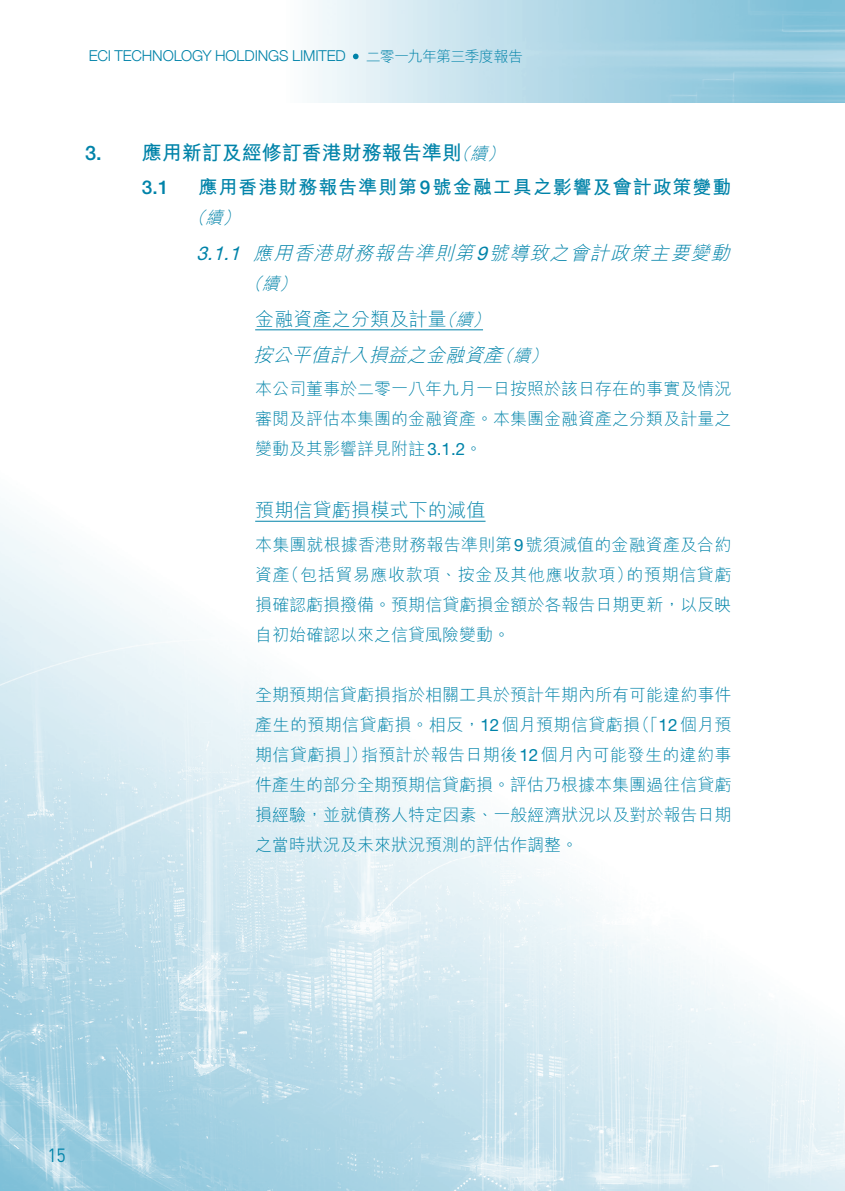
<style>
.page{position:relative;width:845px;height:1191px;background:#fff}
.page>*{position:absolute;margin:0;border:0;box-sizing:border-box;transform-origin:0 0}
.Subhead_1{font:700 20px "M Hei HK";color:#0083a9}
.Subhead_1-2{font:500 20px "Helvetica Neue LT Std";color:#0083a9}
.Subhead_3{font:italic 300 19px "M Hei HK";color:#0083a9}
.Subhead_2{font:700 19px "M Hei HK";letter-spacing:.05em;color:#0083a9}
.Subhead_4{font:300 19px "M Hei HK";letter-spacing:.01em;color:#0083a9}
.Subhead_5{font:italic 300 19px "M Hei HK";color:#0083a9}
.Subhead_2-2{font:500 19px "Helvetica Neue LT Std";color:#0083a9}
.t1{font:18.8px "DIN";color:#0083a9;scale:.95 1}
.Body_Text{font:300 17px/30px "M Hei HK";color:#0083a9;text-align:right}
.Body_Text-2{font:300 17px/30px "M Hei HK";letter-spacing:.025em;color:#0083a9}
.Body_Text-3{font:300 17px "M Hei HK";letter-spacing:.035em;color:#0083a9}
.Subhead_1-3{font:italic 300 17px "M Hei HK";color:#0083a9}
.Subhead_2-3{font:italic 300 17px "M Hei HK";color:#0083a9}
.Subhead_3-2{font:italic 300 17px "M Hei HK";color:#0083a9}
.Subhead_4-2{font:italic 300 17px "M Hei HK";color:#0083a9}
.Subhead_5-2{font:italic 300 17px "M Hei HK";color:#0083a9}
.t2{font:300 15px "Helvetica Neue";letter-spacing:-.01em;color:#0083a9}
.t3{font:300 15px "M Hei HK";letter-spacing:-.05em;color:#0083a9}
.s1{font-family:"Helvetica Neue LT Std";font-weight:500}
.s2{font-family:"Helvetica Neue LT Std";font-weight:400}
</style>
<div class="page">
<img style="left:314px;top:0;width:530px;height:102px">
<img style="left:0;top:515px;width:844px;height:676px">
<svg style="left:353px;top:54px;width:5px;height:5px"></svg>
<hr style="left:255px;top:329px;width:228px;height:1px;background:#0083a9">
<hr style="left:255px;top:521px;width:230px;height:1px;background:#0083a9">
<p class="t2" style="left:89px;top:44px;width:258px">ECI TECHNOLOGY HOLDINGS LIMITED</p>
<p class="t3" style="left:366px;top:49px;width:159px">二零一九年第三季度報告</p>
<p class="Subhead_1-2" style="left:85px;top:141px;width:18px">3.</p>
<p class="Subhead_1" style="left:142px;top:138px;width:321px">應用新訂及經修訂香港財務報告準則</p>
<p class="Subhead_1-3" style="left:470px;top:145px;width:23px">續</p>
<p class="Subhead_1-3" style="left:453px;top:145px;width:23px">（</p>
<p class="Subhead_1-3" style="left:487px;top:145px;width:23px">(</p>
<p class="Subhead_2-2" style="left:142px;top:176px;width:28px">3.1</p>
<p class="Subhead_2" style="left:198px;top:174px;width:534px">應用香港財務報告準則第<span class="s1">9</span>號金融工具之影響及會計政策變動</p>
<p class="Subhead_2-3" style="left:205px;top:209px;width:23px">續</p>
<p class="Subhead_2-3" style="left:188px;top:209px;width:23px">（</p>
<p class="Subhead_2-3" style="left:223px;top:209px;width:23px">(</p>
<p class="Subhead_3" style="left:196px;top:243px;width:297px"><span class="s2">3.1.1</span> 應用香港財務報告準則第<span class="s2">9</span></p>
<p class="Subhead_3-2" style="left:279px;top:275px;width:23px">(</p>
<p class="Subhead_3" style="left:489px;top:243px;width:247px">號導致之會計政策主要變動</p>
<p class="Subhead_3-2" style="left:262px;top:275px;width:23px">續</p>
<p class="Subhead_3-2" style="left:245px;top:275px;width:23px">（</p>
<p class="Subhead_4" style="left:255px;top:309px;width:193px">金融資產之分類及計量</p>
<p class="Subhead_4-2" style="left:455px;top:311px;width:23px">續</p>
<p class="Subhead_4-2" style="left:438px;top:311px;width:23px">（</p>
<p class="Subhead_4-2" style="left:472px;top:311px;width:23px">(</p>
<p class="Subhead_5" style="left:253px;top:345px;width:256px">按公平值計入損益之金融資產</p>
<p class="Body_Text" style="left:255px;top:374px;width:477px;text-align:justify">本公司董事於二零一八年九月一日按照於該日存在的事實及情況審閱及評估本集團的金融資產。本集團金融資產之分類及計量之變動及其影響詳見附註<span class="s2">3.1.2</span>。</p>
<p class="Subhead_5-2" style="left:513px;top:346px;width:23px">續</p>
<p class="Subhead_5-2" style="left:496px;top:346px;width:23px">（</p>
<p class="Subhead_5-2" style="left:530px;top:346px;width:23px">(</p>
<p class="Subhead_4" style="left:255px;top:500px;width:232px">預期信貸虧損模式下的減值</p>
<p class="Body_Text" style="left:255px;top:529px;width:478px">本集團就根據香港財務報告準則第<span class="s2">9</span>號須減值的金融資產及合約的預期信貸虧</p>
<p class="Body_Text-3" style="left:283px;top:566px;width:352px">（包括貿易應收款項、按金及其他應收款項）</p>
<p class="Body_Text" style="left:255px;top:559px;width:478px;text-align:left">資產<br>損確認虧損撥備。預期信貸虧損金額於各報告日期更新，以反映自初始確認以來之信貸風險變動。</p>
<p class="Body_Text" style="left:255px;top:679px;width:478px">全期預期信貸虧損指於相關工具於預計年期內所有可能違約事件（「<span class="s2">12</span>個月預</p>
<p class="Body_Text-2" style="left:361px;top:709px;width:372px;text-indent:-106px">產生的預期信貸虧損。相反，<span class="s2">12</span>個月預期信貸虧損<br>指預計於報告日期後<span class="s2">12</span>個月內可能發生的違約事</p>
<p class="Body_Text" style="left:255px;top:739px;width:478px;text-align:left">期信貸虧損」）<br>件產生的部分全期預期信貸虧損。評估乃根據本集團過往信貸虧損經驗，並就債務人特定因素、一般經濟狀況以及對於報告日期之當時狀況及未來狀況預測的評估作調整。</p>
<p class="t1" style="left:48px;top:1143px;width:21px">15</p>
</div>
